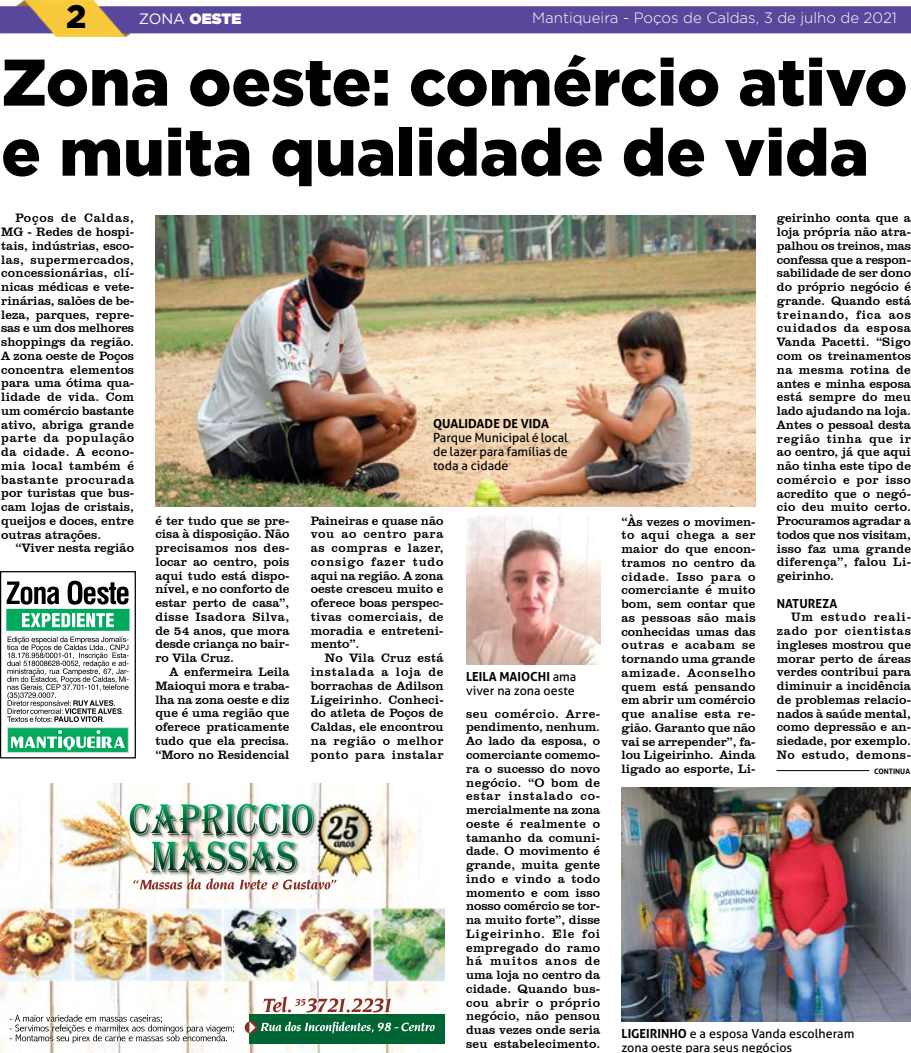
<style>
.page{position:relative;width:911px;height:1053px;background:#fff}
.page>*{position:absolute;margin:0;border:0;box-sizing:border-box;transform-origin:0 0}
.t1{font:900 65.75px/70px "Gotham";color:#000}
.t2{font:900 32.5px "Gotham";color:#000}
.t3{font:300 15px "Gotham";color:#fff}
.t4{font:900 15px "Gotham";color:#fff}
.t5{font:12.5px/13.8px "Clarendon BT";color:#000;text-align:justify}
.t6{font:12.5px/13.8px "Aller";color:#000}
.t7{font:700 12.5px "Aller";color:#000}
.t8{font:700 7.5px "Aller";color:#000}
.s1{font-weight:400}
.s2{font-weight:700}
</style>
<div class="page">
<img style="left:0;top:0;width:911px;height:36px">
<img style="left:0;top:783px;width:445px;height:269px">
<div style="left:249px;top:1014px;width:196px;height:29px;background:#006534"></div>
<svg style="left:263px;top:996px;width:128px;height:16px"></svg>
<div style="left:245px;top:1021px;width:12px;height:12px;background:#8c2e22;border-radius:50%"></div>
<svg style="left:133px;top:878px;width:203px;height:11px"></svg>
<svg style="left:10px;top:1014px;width:224px;height:29px"></svg>
<svg style="left:249px;top:1021px;width:186px;height:12px"></svg>
<img style="left:130px;top:803px;width:165px;height:67px">
<div style="left:0;top:571px;width:136px;height:187px;border:1px solid #000"></div>
<div style="left:7px;top:609px;width:122px;height:21px;background:#00a95b"></div>
<svg style="left:22px;top:613px;width:92px;height:14px"></svg>
<svg style="left:7px;top:636px;width:122px;height:117px"></svg>
<svg style="left:7px;top:580px;width:122px;height:24px"></svg>
<img style="left:466px;top:515px;width:135px;height:149px">
<img style="left:621px;top:788px;width:290px;height:233px">
<hr style="left:776px;top:770px;width:93px;height:1px;background:#000">
<img style="left:155px;top:215px;width:600px;height:291px">
<h2 class="t2" style="left:66px;top:-6px;width:22px">2</h2>
<p class="t4" style="left:139px;top:8px;width:104px"><span class="s1">ZONA</span> OESTE</p>
<p class="t3" style="left:532px;top:9px;width:366px">Mantiqueira - Poços de Caldas, 3 de julho de 2021</p>
<h1 class="t1" style="left:1px;top:47px;width:907px">Zona oeste: comércio ativo e muita qualidade de vida</h1>
<p class="t5" style="left:1px;top:211px;width:134px;text-indent:14px">Poços de Caldas, MG - Redes de hospi&shy;tais, indústrias, esco&shy;las, supermercados, concessionárias, clí&shy;nicas médicas e vete&shy;rinárias, salões de be&shy;leza, parques, repre&shy;sas e um dos melhores shoppings da região.<br>A zona oeste de Poços concentra elementos para uma ótima qua&shy;lidade de vida. Com um comércio bastante ativo, abriga grande parte da população da cidade. A econo&shy;mia local também é bastante procurada por turistas que bus&shy;cam lojas de cristais, queijos e doces, entre outras atrações.</p>
<p class="t5" style="left:15px;top:541px;width:120px">“Viver nesta região</p>
<p class="t5" style="left:155px;top:513px;width:136px">é ter tudo que se pre&shy;cisa à disposição. Não precisamos nos des&shy;locar ao centro, pois aqui tudo está dispo&shy;nível, e no conforto de estar perto de casa”, disse Isadora Silva, de 54 anos, que mora desde criança no bair&shy;ro Vila Cruz.</p>
<p class="t5" style="left:155px;top:664px;width:136px;text-indent:14px">A enfermeira Leila Maioqui mora e traba&shy;lha na zona oeste e diz que é uma região que oferece praticamente tudo que ela precisa. “Moro no Residencial</p>
<p class="t7" style="left:433px;top:416px;width:117px">QUALIDADE DE VIDA</p>
<p class="t6" style="left:433px;top:431px;width:136px;text-align:justify">Parque Municipal é local de lazer para famílias de toda a cidade</p>
<p class="t5" style="left:311px;top:513px;width:134px">Paineiras e quase não vou ao centro para as compras e lazer, consigo fazer tudo aqui na região. A zona oeste cresceu muito e oferece boas perspec&shy;tivas comerciais, de moradia e entreteni&shy;mento”.</p>
<p class="t5" style="left:311px;top:650px;width:134px;text-indent:14px">No Vila Cruz está instalada a loja de borrachas de Adilson Ligeirinho. Conheci&shy;do atleta de Poços de Caldas, ele encontrou na região o melhor ponto para instalar</p>
<p class="t6" style="left:466px;top:669px;width:112px"><span class="s2">LEILA MAIOCHI</span> ama viver na zona oeste</p>
<p class="t5" style="left:466px;top:706px;width:136px">seu comércio. Arre&shy;pendimento, nenhum.<br>Ao lado da esposa, o comerciante comemo&shy;ra o sucesso do novo negócio. “O bom de estar instalado co&shy;mercialmente na zona oeste é realmente o tamanho da comuni&shy;dade. O movimento é grande, muita gente indo e vindo a todo momento e com isso nosso comércio se tor&shy;na muito forte”, disse Ligeirinho. Ele foi empregado do ramo há muitos anos de uma loja no centro da cidade. Quando bus&shy;cou abrir o próprio negócio, não pensou duas vezes onde seria seu estabelecimento.</p>
<p class="t5" style="left:621px;top:514px;width:136px">“Às vezes o movimen&shy;to aqui chega a ser maior do que encon&shy;tramos no centro da cidade. Isso para o comerciante é muito bom, sem contar que as pessoas são mais conhecidas umas das outras e acabam se tornando uma grande amizade. Aconselho quem está pensando em abrir um comércio que analise esta re&shy;gião. Garanto que não vai se arrepender”, fa&shy;lou Ligeirinho. Ainda ligado ao esporte, Li-</p>
<p class="t5" style="left:777px;top:211px;width:136px">geirinho conta que a loja própria não atra&shy;palhou os treinos, mas confessa que a respon&shy;sabilidade de ser dono do próprio negócio é grande. Quando está treinando, fica aos cuidados da esposa Vanda Pacetti. “Sigo com os treinamentos na mesma rotina de antes e minha esposa está sempre do meu lado ajudando na loja.<br>Antes o pessoal desta região tinha que ir ao centro, já que aqui não tinha este tipo de comércio e por isso acredito que o negó&shy;cio deu muito certo.<br>Procuramos agradar a todos que nos visitam, isso faz uma grande diferença”, falou Li&shy;geirinho.</p>
<p class="t7" style="left:777px;top:595px;width:62px">NATUREZA</p>
<p class="t5" style="left:777px;top:610px;width:136px;text-indent:14px">Um estudo reali&shy;zado por cientistas ingleses mostrou que morar perto de áreas verdes contribui para diminuir a incidência de problemas relacio&shy;nados à saúde mental, como depressão e an&shy;siedade, por exemplo.<br>No estudo, demons-</p>
<p class="t8" style="left:874px;top:766px;width:38px">CONTINUA</p>
<p class="t6" style="left:621px;top:1026px;width:234px"><span class="s2">LIGEIRINHO</span> e a esposa Vanda escolheram zona oeste para seus negócios</p>
</div>
